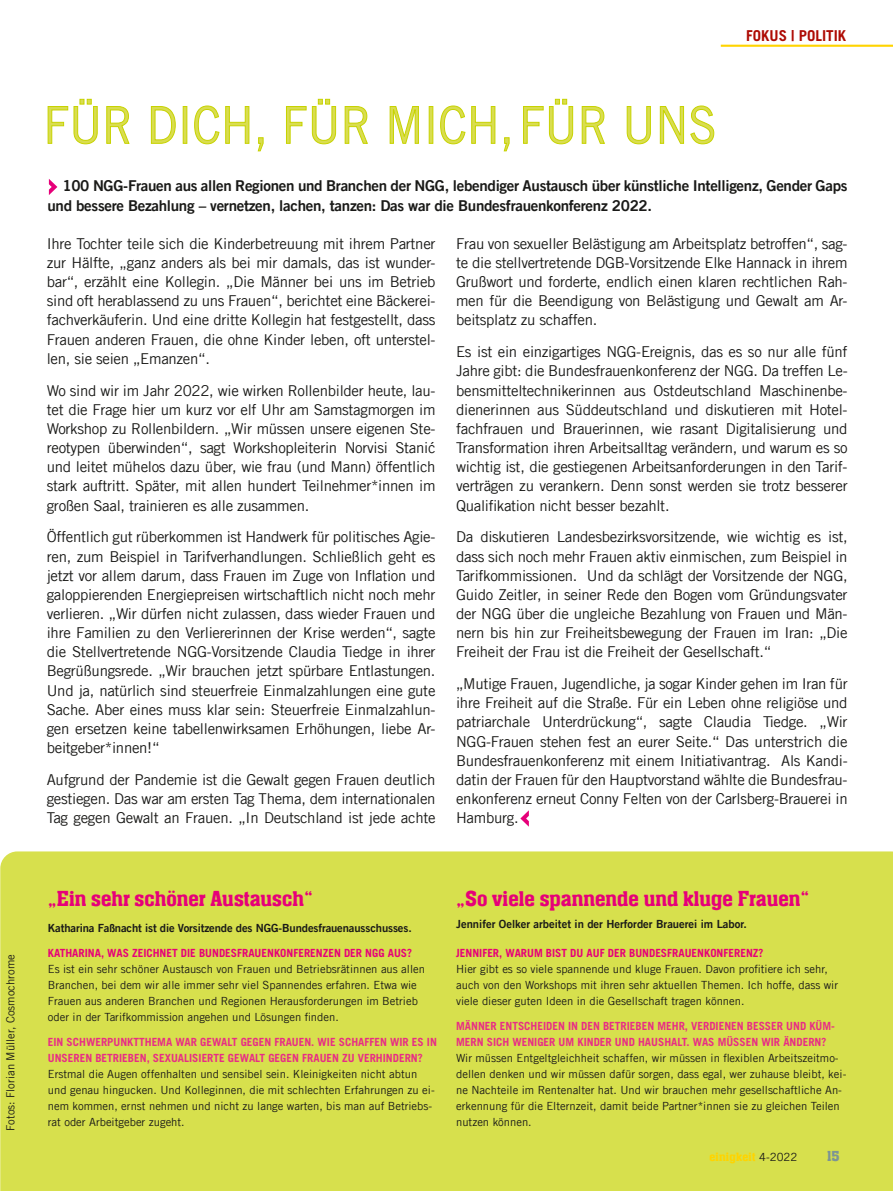
<style>
.page{position:relative;width:893px;height:1191px;background:#fff}
.page>*{position:absolute;margin:0;border:0;box-sizing:border-box;transform-origin:0 0}
.t1{font:500 22.5px "Aachen Pro";color:#e60079}
.t2{font:15px/19.2px "Trade Gothic LT Com";letter-spacing:-.02em;color:#1a1a18;text-align:justify}
.t3{font:15px/19.2px "Trade Gothic LT Com Bd 2";letter-spacing:-.02em;color:#1a1a18}
.t4{font:700 15px "Trade Gothic LT Com";color:#ae0b04}
.t5{font:500 15px "Aachen Pro";color:#7d9594}
.t6{font:500 12.75px "Aachen Pro";letter-spacing:.02em;color:#ffd400}
.t7{font:11.25px/15.9px "Trade Gothic LT Com";color:#1a1a18}
.t8{font:700 11.25px/15.9px "Trade Gothic LT Com";color:#e82d85}
.t9{font:11.25px "Trade Gothic LT Com Bd 2";letter-spacing:-.01em;color:#1a1a18}
.t10{font:700 11.25px "Trade Gothic LT Com";color:#e60079}
.s1{font-family:"Trade Gothic LT Com";font-weight:400;font-size:11.25px;color:#1a1a18}
</style>
<div class="page">
<svg style="left:48px;top:99px;width:461px;height:52px"></svg>
<svg style="left:523px;top:99px;width:191px;height:45px"></svg>
<div style="left:0;top:851px;width:893px;height:340px;background:#d7e04d"></div>
<img style="left:0;top:851px;width:1px;height:66px">
<hr style="left:721px;top:45px;width:172px;height:2px;background:#ffd400">
<svg style="left:49px;top:179px;width:8px;height:16px"></svg>
<svg style="left:520px;top:810px;width:9px;height:16px"></svg>
<p class="t4" style="left:746px;top:27px;width:102px">FOKUS | POLITIK</p>
<p class="t7" style="left:2px;top:1131px;width:178px;rotate:-90deg">Fotos: Florian Müller, Cosmochrome</p>
<p class="t3" style="left:48px;top:176px;width:801px;text-indent:15px">100 NGG-Frauen aus allen Regionen und Branchen der NGG, lebendiger Austausch über künstliche Intelligenz, Gender Gaps und bessere Bezahlung – vernetzen, lachen, tanzen: Das war die Bundesfrauenkonferenz 2022.</p>
<p class="t2" style="left:47px;top:234px;width:390px">Ihre Tochter teile sich die Kinderbetreuung mit ihrem Partner zur Hälfte, „ganz anders als bei mir damals, das ist wunder&shy;bar“, erzählt eine Kollegin. „Die Männer bei uns im Betrieb sind oft herablassend zu uns Frauen“, berichtet eine Bäckerei&shy;fachverkäuferin. Und eine dritte Kollegin hat festgestellt, dass Frauen anderen Frauen, die ohne Kinder leben, oft unterstel&shy;len, sie seien „Emanzen“.</p>
<p class="t2" style="left:47px;top:380px;width:390px">Wo sind wir im Jahr 2022, wie wirken Rollenbilder heute, lau&shy;tet die Frage hier um kurz vor elf Uhr am Samstagmorgen im Workshop zu Rollenbildern. „Wir müssen unsere eigenen Ste&shy;reotypen überwinden“, sagt Workshopleiterin Norvisi Stanić und leitet mühelos dazu über, wie frau (und Mann) öffentlich stark auftritt. Später, mit allen hundert Teilnehmer*innen im großen Saal, trainieren es alle zusammen.</p>
<p class="t2" style="left:47px;top:527px;width:390px">Öffentlich gut rüberkommen ist Handwerk für politisches Agie&shy;ren, zum Beispiel in Tarifverhandlungen. Schließlich geht es jetzt vor allem darum, dass Frauen im Zuge von Inflation und galoppierenden Energiepreisen wirtschaftlich nicht noch mehr verlieren. „Wir dürfen nicht zulassen, dass wieder Frauen und ihre Familien zu den Verliererinnen der Krise werden“, sagte die Stellvertretende NGG-Vorsitzende Claudia Tiedge in ihrer Begrüßungsrede. „Wir brauchen jetzt spürbare Entlastungen.<br>Und ja, natürlich sind steuerfreie Einmalzahlungen eine gute Sache. Aber eines muss klar sein: Steuerfreie Einmalzahlun&shy;gen ersetzen keine tabellenwirksamen Erhöhungen, liebe Ar&shy;beitgeber*innen!“</p>
<p class="t2" style="left:47px;top:770px;width:390px">Aufgrund der Pandemie ist die Gewalt gegen Frauen deutlich gestiegen. Das war am ersten Tag Thema, dem internationalen Tag gegen Gewalt an Frauen. „In Deutschland ist jede achte</p>
<p class="t2" style="left:456px;top:234px;width:393px">Frau von sexueller Belästigung am Arbeitsplatz betroffen“, sag&shy;te die stellvertretende DGB-Vorsitzende Elke Hannack in ihrem Grußwort und forderte, endlich einen klaren rechtlichen Rah&shy;men für die Beendigung von Belästigung und Gewalt am Ar&shy;beitsplatz zu schaffen.</p>
<p class="t2" style="left:456px;top:342px;width:393px">Es ist ein einzigartiges NGG-Ereignis, das es so nur alle fünf Jahre gibt: die Bundesfrauenkonferenz der NGG. Da treffen Le&shy;bensmitteltechnikerinnen aus Ostdeutschland Maschinenbe&shy;dienerinnen aus Süddeutschland und diskutieren mit Hotel&shy;fachfrauen und Brauerinnen, wie rasant Digitalisierung und Transformation ihren Arbeitsalltag verändern, und warum es so wichtig ist, die gestiegenen Arbeitsanforderungen in den Tarif&shy;verträgen zu verankern. Denn sonst werden sie trotz besserer Qualifikation nicht besser bezahlt.</p>
<p class="t2" style="left:456px;top:527px;width:393px">Da diskutieren Landesbezirksvorsitzende, wie wichtig es ist, dass sich noch mehr Frauen aktiv einmischen, zum Beispiel in Tarifkommissionen. Und da schlägt der Vorsitzende der NGG, Guido Zeitler, in seiner Rede den Bogen vom Gründungsvater der NGG über die ungleiche Bezahlung von Frauen und Män&shy;nern bis hin zur Freiheitsbewegung der Frauen im Iran: „Die Freiheit der Frau ist die Freiheit der Gesellschaft.“</p>
<p class="t2" style="left:456px;top:674px;width:393px">„Mutige Frauen, Jugendliche, ja sogar Kinder gehen im Iran für ihre Freiheit auf die Straße. Für ein Leben ohne religiöse und patriarchale Unterdrückung“, sagte Claudia Tiedge. „Wir NGG-Frauen stehen fest an eurer Seite.“ Das unterstrich die Bundesfrauenkonferenz mit einem Initiativantrag. Als Kandi&shy;datin der Frauen für den Hauptvorstand wählte die Bundesfrau&shy;enkonferenz erneut Conny Felten von der Carlsberg-Brauerei in Hamburg.</p>
<h1 class="t1" style="left:456px;top:886px;width:355px">„So viele spannende und kluge Frauen“</h1>
<h1 class="t1" style="left:48px;top:886px;width:267px">„Ein sehr schöner Austausch“</h1>
<p class="t9" style="left:48px;top:920px;width:365px">Katharina Faßnacht ist die Vorsitzende des NGG-Bundesfrauenausschusses.</p>
<p class="t9" style="left:456px;top:917px;width:292px">Jennifer Oelker arbeitet in der Herforder Brauerei im Labor.</p>
<p class="t10" style="left:48px;top:946px;width:366px">KATHARINA, WAS ZEICHNET DIE BUNDESFRAUENKONFERENZEN DER NGG AUS?</p>
<p class="t7" style="left:48px;top:961px;width:379px">Es ist ein sehr schöner Austausch von Frauen und Betriebsrätinnen aus allen Branchen, bei dem wir alle immer sehr viel Spannendes erfahren. Etwa wie Frauen aus anderen Branchen und Regionen Herausforderungen im Betrieb oder in der Tarifkommission angehen und Lösungen finden.</p>
<p class="t8" style="left:48px;top:1034px;width:391px">EIN SCHWERPUNKTTHEMA WAR GEWALT GEGEN FRAUEN. WIE SCHAFFEN WIR ES IN<br>UNSEREN BETRIEBEN, SEXUALISIERTE GEWALT GEGEN FRAUEN ZU VERHINDERN?</p>
<p class="t7" style="left:48px;top:1066px;width:388px">Erstmal die Augen offenhalten und sensibel sein. Kleinigkeiten nicht abtun und genau hingucken. Und Kolleginnen, die mit schlechten Erfahrungen zu ei&shy;nem kommen, ernst nehmen und nicht zu lange warten, bis man auf Betriebs&shy;rat oder Arbeitgeber zugeht.</p>
<p class="t10" style="left:456px;top:946px;width:309px">JENNIFER, WARUM BIST DU AUF DER BUNDESFRAUENKONFERENZ?</p>
<p class="t7" style="left:456px;top:961px;width:384px">Hier gibt es so viele spannende und kluge Frauen. Davon profitiere ich sehr, auch von den Workshops mit ihren sehr aktuellen Themen. Ich hoffe, dass wir viele dieser guten Ideen in die Gesellschaft tragen können.</p>
<p class="t8" style="left:456px;top:1018px;width:380px">MÄNNER ENTSCHEIDEN IN DEN BETRIEBEN MEHR, VERDIENEN BESSER UND KÜM-<br>MERN SICH WENIGER UM KINDER UND HAUSHALT. WAS MÜSSEN WIR ÄNDERN?</p>
<p class="t7" style="left:456px;top:1050px;width:392px">Wir müssen Entgeltgleichheit schaffen, wir müssen in flexiblen Arbeitszeitmo&shy;dellen denken und wir müssen dafür sorgen, dass egal, wer zuhause bleibt, kei&shy;ne Nachteile im Rentenalter hat. Und wir brauchen mehr gesellschaftliche An&shy;erkennung für die Elternzeit, damit beide Partner*innen sie zu gleichen Teilen nutzen können.</p>
<p class="t6" style="left:709px;top:1150px;width:89px">einigkeit <span class="s1">4-2022</span></p>
<p class="t5" style="left:827px;top:1148px;width:14px">15</p>
</div>
